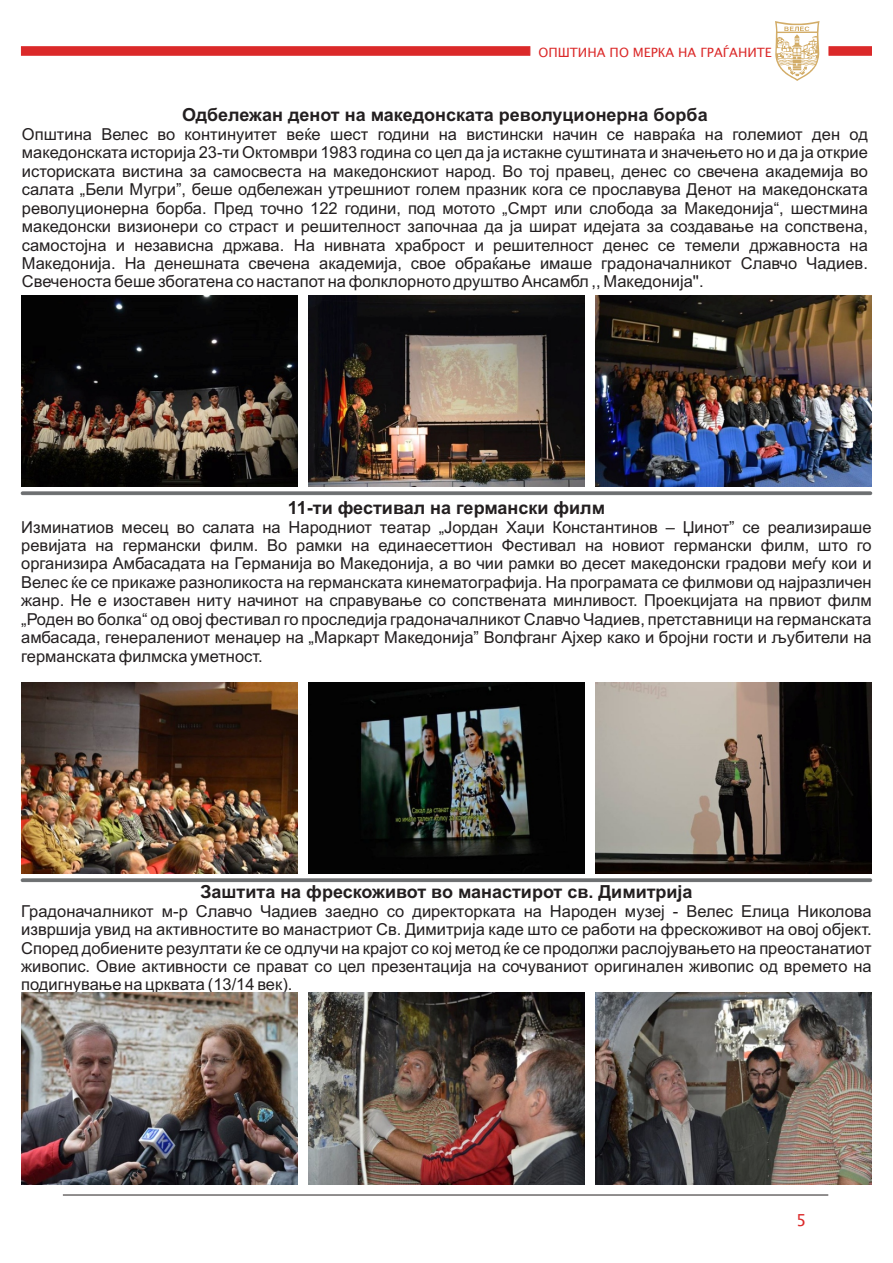
<style>
.page{position:relative;width:893px;height:1263px;background:#fff}
.page>*{position:absolute;margin:0;border:0;box-sizing:border-box;transform-origin:0 0}
.t1{font:700 18px "Arial";color:#231f20}
.t2{font:16.5px/18.5px "Arial";color:#231f20;text-align:justify}
.t3{font:16.5px "Lucida Sans Unicode";color:#db2929}
.t4{font:12.75px "Lucida Sans Unicode";color:#db2929}
</style>
<div class="page">
<hr style="left:63px;top:1194px;width:765px;height:1px;background:#231f20">
<svg style="left:775px;top:21px;width:44px;height:60px"></svg>
<svg style="left:21px;top:46px;width:510px;height:10px"></svg>
<svg style="left:828px;top:46px;width:44px;height:10px"></svg>
<div style="left:21px;top:492px;width:851px;height:3px;background:#6d6f71;border:1px solid #6d6f71"></div>
<img style="left:595px;top:295px;width:277px;height:192px">
<img style="left:308px;top:295px;width:277px;height:192px">
<img style="left:21px;top:295px;width:277px;height:192px">
<img style="left:595px;top:682px;width:277px;height:192px">
<img style="left:21px;top:682px;width:277px;height:192px">
<img style="left:308px;top:682px;width:277px;height:192px">
<img style="left:595px;top:993px;width:277px;height:191px">
<img style="left:308px;top:993px;width:277px;height:191px">
<img style="left:21px;top:993px;width:277px;height:191px">
<div style="left:21px;top:879px;width:851px;height:2px;background:#6d6f71;border:1px solid #6d6f71"></div>
<p class="t4" style="left:538px;top:47px;width:235px">ОПШТИНА ПО МЕРКА НА ГРАЃАНИТЕ</p>
<p class="t1" style="left:182px;top:108px;width:527px">Одбележан денот на македонската револуционерна борба</p>
<p class="t2" style="left:22px;top:126px;width:848px">Општина Велес во континуитет веќе шест години на вистински начин се навраќа на големиот ден од македонската историја 23-ти Октомври 1983 година со цел да ја истакне суштината и значењето но и да ја открие историската вистина за самосвеста на македонскиот народ. Во тој правец, денес со свечена академија во салата „Бели Мугри”, беше одбележан утрешниот голем празник кога се прославува Денот на македонската револуционерна борба. Пред точно 122 години, под мотото „Смрт или слобода за Македонија“, шестмина македонски визионери со страст и решителност започнаа да ја шират идејата за создавање на сопствена, самостојна и независна држава. На нивната храброст и решителност денес се темели државноста на Македонија. На денешната свечена академија, свое обраќање имаше градоначалникот Славчо Чадиев.<br>Свеченоста беше збогатена со настапот на фолклорното друштво Ансамбл ,, Македонија''.</p>
<p class="t1" style="left:288px;top:501px;width:319px">11-ти фестивал на германски филм</p>
<p class="t2" style="left:21px;top:519px;width:852px">Изминатиов месец во салата на Народниот театар „Јордан Хаџи Константинов – Џинот” се реализираше ревијата на германски филм. Во рамки на единаесеттион Фестивал на новиот германски филм, што го организира Амбасадата на Германија во Македонија, а во чии рамки во десет македонски градови меѓу кои и Велес ќе се прикаже разноликоста на германската кинематографија. На програмата се филмови од најразличен жанр. Не е изоставен ниту начинот на справување со сопствената минливост. Проекцијата на првиот филм „Роден во болка“ од овој фестивал го проследија градоначалникот Славчо Чадиев, претставници на германската амбасада, генералениот менаџер на „Маркарт Македонија” Волфганг Ајхер како и бројни гости и љубители на германската филмска уметност.</p>
<p class="t1" style="left:200px;top:885px;width:494px">Заштита на фрескоживот во манастирот св. Димитрија</p>
<p class="t2" style="left:21px;top:903px;width:852px">Градоначалникот м-р Славчо Чадиев заедно со директорката на Народен музеј - Велес Елица Николова извршија увид на активностите во манастриот Св. Димитрија каде што се работи на фрескоживот на овој објект.<br>Според добиените резултати ќе се одлучи на крајот со кој метод ќе се продолжи раслојувањето на преостанатиот живопис. Овие активности се прават со цел презентација на сочуваниот оригинален живопис од времето на подигнување на црквата (13/14 век).</p>
<p class="t3" style="left:796px;top:1213px;width:12px">5</p>
</div>
